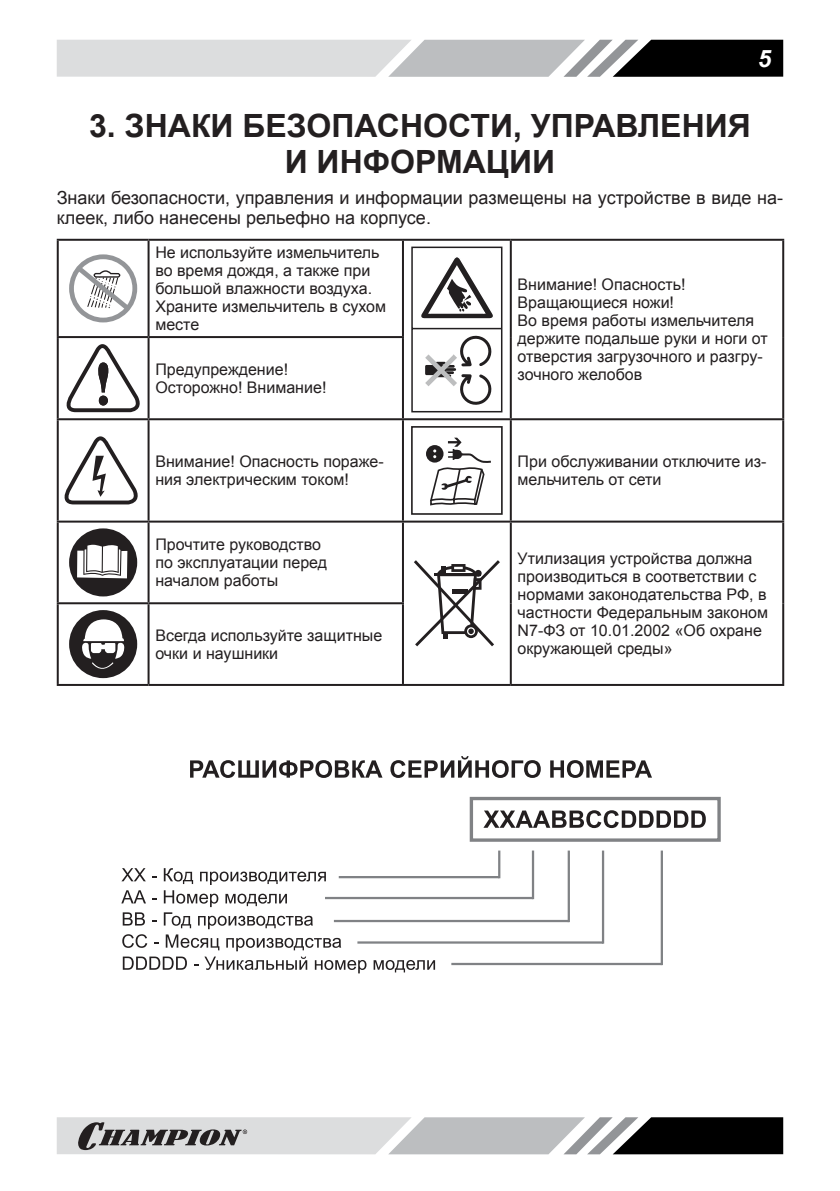
<style>
.page{position:relative;width:840px;height:1191px;background:#fff}
.page>*{position:absolute;margin:0;border:0;box-sizing:border-box;transform-origin:0 0}
.t1{font:700 32px/36px "Arial";color:#231f20;text-align:center}
.t2{font:italic 700 24px "Arial";color:#fff}
.t3{font:18px/20px "Arial";color:#231f20}
.t4{font:16px/18px "Arial";color:#231f20}
</style>
<div class="page">
<svg style="left:57px;top:40px;width:725px;height:37px"></svg>
<svg style="left:57px;top:1117px;width:725px;height:37px"></svg>
<hr style="left:57px;top:239px;width:91px;height:2px;background:#231f20">
<hr style="left:57px;top:241px;width:2px;height:95px;background:#231f20">
<hr style="left:148px;top:239px;width:255px;height:2px;background:#231f20">
<hr style="left:147px;top:241px;width:2px;height:95px;background:#231f20">
<hr style="left:403px;top:239px;width:107px;height:2px;background:#231f20">
<hr style="left:402px;top:241px;width:2px;height:95px;background:#231f20">
<hr style="left:510px;top:239px;width:273px;height:2px;background:#231f20">
<hr style="left:509px;top:241px;width:2px;height:96px;background:#231f20">
<hr style="left:781px;top:241px;width:2px;height:96px;background:#231f20">
<hr style="left:57px;top:336px;width:91px;height:2px;background:#231f20">
<hr style="left:57px;top:338px;width:2px;height:80px;background:#231f20">
<hr style="left:148px;top:336px;width:256px;height:2px;background:#231f20">
<hr style="left:147px;top:338px;width:2px;height:80px;background:#231f20">
<hr style="left:402px;top:338px;width:2px;height:80px;background:#231f20">
<hr style="left:509px;top:337px;width:2px;height:81px;background:#231f20">
<hr style="left:781px;top:337px;width:2px;height:81px;background:#231f20">
<hr style="left:57px;top:418px;width:91px;height:2px;background:#231f20">
<hr style="left:57px;top:420px;width:2px;height:100px;background:#231f20">
<hr style="left:148px;top:418px;width:255px;height:2px;background:#231f20">
<hr style="left:147px;top:420px;width:2px;height:100px;background:#231f20">
<hr style="left:403px;top:418px;width:107px;height:2px;background:#231f20">
<hr style="left:402px;top:420px;width:2px;height:100px;background:#231f20">
<hr style="left:510px;top:418px;width:273px;height:2px;background:#231f20">
<hr style="left:509px;top:420px;width:2px;height:100px;background:#231f20">
<hr style="left:781px;top:420px;width:2px;height:100px;background:#231f20">
<hr style="left:57px;top:520px;width:91px;height:2px;background:#231f20">
<hr style="left:57px;top:522px;width:2px;height:80px;background:#231f20">
<hr style="left:148px;top:520px;width:255px;height:2px;background:#231f20">
<hr style="left:147px;top:522px;width:2px;height:80px;background:#231f20">
<hr style="left:403px;top:520px;width:107px;height:2px;background:#231f20">
<hr style="left:402px;top:522px;width:2px;height:80px;background:#231f20">
<hr style="left:510px;top:520px;width:273px;height:2px;background:#231f20">
<hr style="left:509px;top:522px;width:2px;height:81px;background:#231f20">
<hr style="left:781px;top:522px;width:2px;height:81px;background:#231f20">
<hr style="left:57px;top:602px;width:91px;height:2px;background:#231f20">
<hr style="left:57px;top:604px;width:2px;height:80px;background:#231f20">
<hr style="left:148px;top:602px;width:256px;height:2px;background:#231f20">
<hr style="left:147px;top:604px;width:2px;height:80px;background:#231f20">
<hr style="left:402px;top:604px;width:2px;height:80px;background:#231f20">
<hr style="left:509px;top:603px;width:2px;height:81px;background:#231f20">
<hr style="left:781px;top:603px;width:2px;height:81px;background:#231f20">
<hr style="left:57px;top:684px;width:91px;height:2px;background:#231f20">
<hr style="left:148px;top:684px;width:255px;height:2px;background:#231f20">
<hr style="left:403px;top:684px;width:107px;height:2px;background:#231f20">
<hr style="left:510px;top:684px;width:273px;height:2px;background:#231f20">
<svg style="left:69px;top:254px;width:68px;height:68px"></svg>
<svg style="left:411px;top:246px;width:92px;height:167px"></svg>
<svg style="left:66px;top:344px;width:74px;height:68px"></svg>
<svg style="left:64px;top:436px;width:74px;height:68px"></svg>
<div style="left:411px;top:426px;width:91px;height:89px;border:2px solid #221f20"></div>
<svg style="left:426px;top:445px;width:17px;height:17px"></svg>
<svg style="left:429px;top:437px;width:62px;height:69px"></svg>
<svg style="left:69px;top:528px;width:68px;height:68px"></svg>
<svg style="left:414px;top:560px;width:85px;height:86px"></svg>
<svg style="left:69px;top:610px;width:68px;height:68px"></svg>
<svg style="left:190px;top:760px;width:192px;height:18px"></svg>
<svg style="left:390px;top:756px;width:150px;height:22px"></svg>
<svg style="left:550px;top:760px;width:101px;height:18px"></svg>
<svg style="left:483px;top:810px;width:222px;height:18px"></svg>
<svg style="left:121px;top:868px;width:245px;height:105px"></svg>
<svg style="left:373px;top:960px;width:62px;height:12px"></svg>
<div style="left:469px;top:797px;width:251px;height:44px;border:3px solid #808285"></div>
<hr style="left:338px;top:876px;width:161px;height:2px;background:#808285">
<hr style="left:498px;top:850px;width:2px;height:28px;background:#808285">
<hr style="left:325px;top:897px;width:207px;height:2px;background:#808285">
<hr style="left:531px;top:850px;width:3px;height:49px;background:#808285">
<hr style="left:334px;top:920px;width:234px;height:2px;background:#808285">
<hr style="left:567px;top:850px;width:2px;height:72px;background:#808285">
<hr style="left:357px;top:941px;width:245px;height:2px;background:#808285">
<hr style="left:601px;top:850px;width:3px;height:93px;background:#808285">
<hr style="left:451px;top:963px;width:210px;height:2px;background:#808285">
<hr style="left:660px;top:850px;width:2px;height:115px;background:#808285">
<h2 class="t2" style="left:757px;top:44px;width:15px">5</h2>
<h1 class="t1" style="left:89px;top:108px;width:662px">3. ЗНАКИ БЕЗОПАСНОСТИ, УПРАВЛЕНИЯ<br>И ИНФОРМАЦИИ</h1>
<p class="t3" style="left:57px;top:188px;width:727px">Знаки безопасности, управления и информации размещены на устройстве в виде на&shy;клеек, либо нанесены рельефно на корпусе.</p>
<p class="t4" style="left:155px;top:244px;width:232px">Не используйте измельчитель во время дождя, а также при большой влажности воздуха.<br>Храните измельчитель в сухом месте</p>
<p class="t4" style="left:517px;top:276px;width:251px">Внимание! Опасность!<br>Вращающиеся ножи!<br>Во время работы измельчителя держите подальше руки и ноги от отверстия загрузочного и разгру-</p>
<p class="t4" style="left:155px;top:360px;width:134px">Предупреждение!</p>
<p class="t4" style="left:517px;top:366px;width:126px">зочного желобов</p>
<p class="t4" style="left:155px;top:378px;width:172px">Осторожно! Внимание!</p>
<p class="t4" style="left:155px;top:453px;width:230px">Внимание! Опасность пораже&shy;ния электрическим током!</p>
<p class="t4" style="left:517px;top:453px;width:250px">При обслуживании отключите из&shy;мельчитель от сети</p>
<p class="t4" style="left:155px;top:536px;width:173px">Прочтите руководство по эксплуатации перед началом работы</p>
<p class="t4" style="left:155px;top:626px;width:228px">Всегда используйте защитные очки и наушники</p>
<p class="t4" style="left:517px;top:549px;width:252px">Утилизация устройства должна производиться в соответствии с нормами законодательства РФ, в частности Федеральным законом<br>N7-ФЗ от 10.01.2002 «Об охране окружающей среды»</p>
</div>
